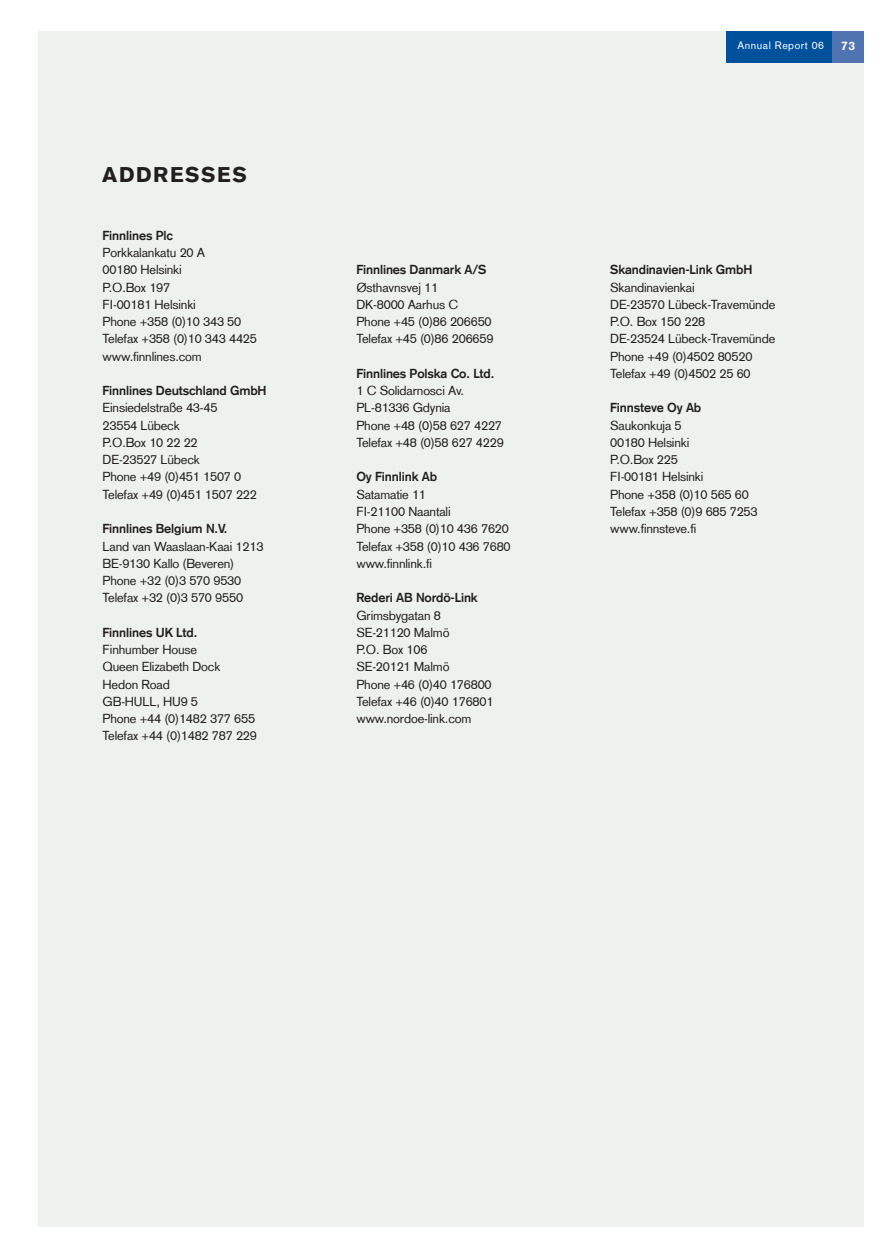
<style>
.page{position:relative;width:888px;height:1259px;background:#fff}
.page>*{position:absolute;margin:0;border:0;box-sizing:border-box;transform-origin:0 0}
.t1{font:900 21px "Basic Commercial LT Com";letter-spacing:.075em;color:#231f20}
.t2{font:12.75px/17.2px "Basic Commercial LT Com";letter-spacing:-.015em;color:#231f20}
.t3{font:700 12.75px "Basic Commercial LT Com";letter-spacing:-.01em;color:#231f20}
.t4{font:700 12px "Basic Commercial LT Com";color:#fff}
.t5{font:10.5px "Basic Commercial LT Com";letter-spacing:.05em;color:#fff}
</style>
<div class="page">
<div style="left:39px;top:31px;width:825px;height:1195px;background:#eef2ef"></div>
<div style="left:727px;top:31px;width:106px;height:31px;background:#00519c"></div>
<div style="left:832px;top:31px;width:32px;height:31px;background:#5073b1"></div>
<h1 class="t1" style="left:102px;top:162px;width:146px">ADDRESSES</h1>
<p class="t3" style="left:103px;top:228px;width:72px">Finnlines Plc</p>
<p class="t2" style="left:103px;top:244px;width:156px">Porkkalankatu 20 A<br>00180 Helsinki<br>P.O.Box 197<br>FI-00181 Helsinki<br>Phone +358 (0)10 343 50<br>Telefax +358 (0)10 343 4425 www.finnlines.com</p>
<p class="t3" style="left:103px;top:383px;width:165px">Finnlines Deutschland GmbH</p>
<p class="t2" style="left:103px;top:399px;width:156px">Einsiedelstraße 43-45<br>23554 Lübeck<br>P.O.Box 10 22 22<br>DE-23527 Lübeck<br>Phone +49 (0)451 1507 0<br>Telefax +49 (0)451 1507 222</p>
<p class="t3" style="left:103px;top:521px;width:126px">Finnlines Belgium N.V.</p>
<p class="t2" style="left:103px;top:537px;width:162px">Land van Waaslaan-Kaai 1213<br>BE-9130 Kallo (Beveren)<br>Phone +32 (0)3 570 9530<br>Telefax +32 (0)3 570 9550</p>
<p class="t3" style="left:103px;top:624px;width:96px">Finnlines UK Ltd.</p>
<p class="t2" style="left:103px;top:641px;width:156px">Finhumber House<br>Queen Elizabeth Dock<br>Hedon Road<br>GB-HULL, HU9 5<br>Phone +44 (0)1482 377 655<br>Telefax +44 (0)1482 787 229</p>
<p class="t3" style="left:356px;top:262px;width:132px">Finnlines Danmark A/S</p>
<p class="t2" style="left:356px;top:278px;width:139px">Østhavnsvej 11<br>DK-8000 Aarhus C<br>Phone +45 (0)86 206650<br>Telefax +45 (0)86 206659</p>
<p class="t3" style="left:356px;top:366px;width:139px">Finnlines Polska Co. Ltd.</p>
<p class="t2" style="left:356px;top:382px;width:149px">1 C Solidarnosci Av.<br>PL-81336 Gdynia<br>Phone +48 (0)58 627 4227<br>Telefax +48 (0)58 627 4229</p>
<p class="t3" style="left:356px;top:469px;width:82px">Oy Finnlink Ab</p>
<p class="t2" style="left:356px;top:485px;width:156px">Satamatie 11<br>FI-21100 Naantali<br>Phone +358 (0)10 436 7620<br>Telefax +358 (0)10 436 7680 www.finnlink.fi</p>
<p class="t3" style="left:356px;top:590px;width:123px">Rederi AB Nordö-Link</p>
<p class="t2" style="left:356px;top:606px;width:139px">Grimsbygatan 8<br>SE-21120 Malmö<br>P.O. Box 106<br>SE-20121 Malmö<br>Phone +46 (0)40 176800<br>Telefax +46 (0)40 176801 www.nordoe-link.com</p>
<p class="t5" style="left:737px;top:39px;width:88px">Annual Report 06</p>
<p class="t4" style="left:841px;top:38px;width:15px">73</p>
<p class="t3" style="left:610px;top:262px;width:144px">Skandinavien-Link GmbH</p>
<p class="t2" style="left:610px;top:278px;width:167px">Skandinavienkai<br>DE-23570 Lübeck-Travemünde<br>P.O. Box 150 228<br>DE-23524 Lübeck-Travemünde<br>Phone +49 (0)4502 80520<br>Telefax +49 (0)4502 25 60</p>
<p class="t3" style="left:610px;top:400px;width:93px">Finnsteve Oy Ab</p>
<p class="t2" style="left:610px;top:416px;width:149px">Saukonkuja 5<br>00180 Helsinki<br>P.O.Box 225<br>FI-00181 Helsinki<br>Phone +358 (0)10 565 60<br>Telefax +358 (0)9 685 7253 www.finnsteve.fi</p>
</div>
